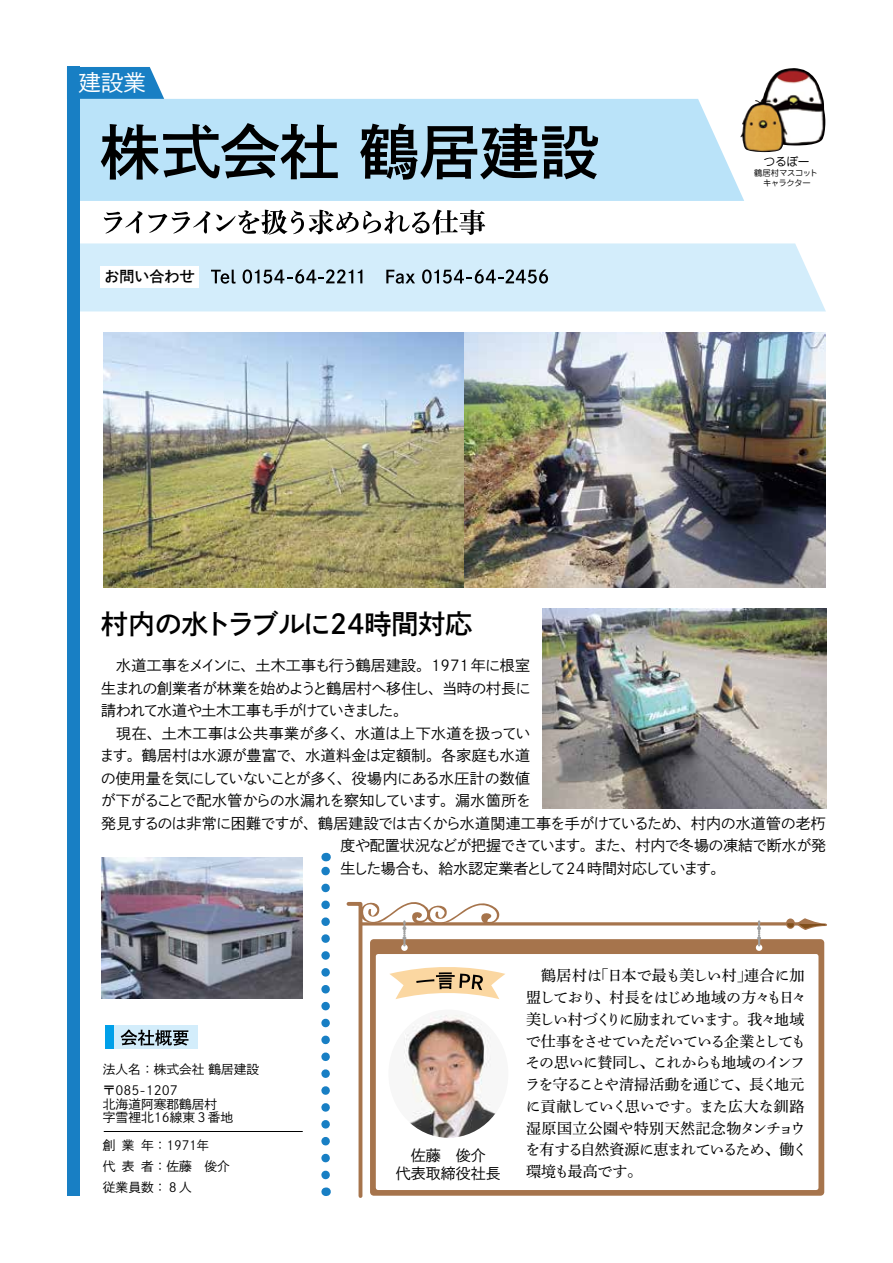
<style>
.page{position:relative;width:893px;height:1263px;background:#fff}
.page>*{position:absolute;margin:0;border:0;box-sizing:border-box;transform-origin:0 0}
.t1{font:27px "Shuei Go Kin Std B";letter-spacing:-.015em;color:#000}
.t2{font:22.5px "Shuei Go Kin Std L";color:#fff}
.t3{font:15px "Shuei Go Kin Std L";letter-spacing:-.02em;color:#000}
.t4{font:15px/21.8px "Shuei Min Pro M";letter-spacing:-.05em;color:#000}
.t5{font:15px/18px "Shuei Go Kin Std L";color:#000;text-align:center}
.t6{font:15px "Shuei Go Kin Std L";letter-spacing:.015em;color:#000}
.t7{font:15px "Shuei Go Kin Std L";letter-spacing:-.065em;color:#000}
.t8{font:15px "Shuei Go Kin Std L";letter-spacing:-.045em;color:#000}
.t9{font:15px "Shuei Go Kin Std L";letter-spacing:.03em;color:#000}
.t10{font:15px "Shuei Min Pro M";letter-spacing:-.07em;color:#000}
.t11{font:15px "Shuei Go Kin Std B";letter-spacing:.005em;color:#000}
.t12{font:12.75px/20.7px "Shuei Go Kin Std L";color:#000}
.t13{font:11.7px "Jun 201 Pro";color:#000}
.t14{font:8.25px "Jun 201 Pro";letter-spacing:-.045em;color:#000}
</style>
<div class="page">
<div style="left:80px;top:243px;width:746px;height:68px;background:#d3edfb"></div>
<div style="left:80px;top:99px;width:664px;height:102px;background:#bae3f9"></div>
<div style="left:67px;top:67px;width:13px;height:1129px;background:#187fc4"></div>
<svg style="left:321px;top:853px;width:9px;height:322px"></svg>
<img style="left:740px;top:68px;width:85px;height:84px">
<img style="left:542px;top:608px;width:284px;height:200px">
<svg style="left:101px;top:123px;width:237px;height:57px;background:#748e9b"></svg>
<svg style="left:360px;top:123px;width:238px;height:57px;background:#5f747f"></svg>
<div style="left:105px;top:1026px;width:93px;height:23px;background:#d3edfb"></div>
<div style="left:105px;top:1026px;width:9px;height:23px;background:#00a0e9"></div>
<svg style="left:121px;top:1029px;width:67px;height:17px"></svg>
<img style="left:103px;top:333px;width:723px;height:254px">
<img style="left:102px;top:857px;width:201px;height:141px">
<div style="left:101px;top:266px;width:98px;height:22px;background:#fff"></div>
<hr style="left:104px;top:1131px;width:199px;height:1px;background:#000">
<svg style="left:211px;top:270px;width:25px;height:14px"></svg>
<svg style="left:243px;top:269px;width:119px;height:15px;background:#95a7b1"></svg>
<svg style="left:386px;top:270px;width:29px;height:14px"></svg>
<svg style="left:422px;top:269px;width:126px;height:15px;background:#91a3ad"></svg>
<svg style="left:80px;top:67px;width:84px;height:32px;background:#2c8ac9"></svg>
<svg style="left:505px;top:939px;width:319px;height:257px;fill:#a6744c"></svg>
<div style="left:360px;top:922px;width:440px;height:3px;border:2px solid #a6744c"></div>
<div style="left:786px;top:918px;width:9px;height:11px;border:2px solid #a6744c;border-radius:50%"></div>
<svg style="left:757px;top:920px;width:4px;height:26px"></svg>
<div style="left:378px;top:956px;width:438px;height:232px;background:#fff"></div>
<svg style="left:787px;top:919px;width:40px;height:11px"></svg>
<svg style="left:346px;top:902px;width:159px;height:296px"></svg>
<svg style="left:104px;top:211px;width:106px;height:23px"></svg>
<svg style="left:216px;top:210px;width:269px;height:25px"></svg>
<h2 class="t2" style="left:79px;top:68px;width:69px">建設業</h2>
<p class="t11" style="left:104px;top:266px;width:92px">お問い合わせ</p>
<p class="t13" style="left:763px;top:153px;width:48px">つるぼー</p>
<p class="t14" style="left:763px;top:177px;width:49px">キャラクター</p>
<p class="t14" style="left:754px;top:167px;width:66px">鶴居村マスコット</p>
<h1 class="t1" style="left:101px;top:605px;width:373px">村内の水トラブルに24時間対応</h1>
<p class="t5" style="left:101px;top:657px;width:430px">　水道工事をメインに、土木工事も行う鶴居建設。1971年に根室</p>
<p class="t3" style="left:101px;top:678px;width:431px">生まれの創業者が林業を始めようと鶴居村へ移住し、当時の村長に</p>
<p class="t7" style="left:101px;top:701px;width:308px">請われて水道や土木工事も手がけていきました。</p>
<p class="t3" style="left:340px;top:723px;width:192px">、水道は上下水道を扱ってい</p>
<p class="t9" style="left:101px;top:723px;width:243px">　現在、土木工事は公共事業が多く</p>
<p class="t6" style="left:100px;top:746px;width:432px">ます。鶴居村は水源が豊富で、水道料金は定額制。各家庭も水道</p>
<p class="t3" style="left:337px;top:768px;width:195px">、役場内にある水圧計の数値</p>
<p class="t8" style="left:101px;top:768px;width:240px">の使用量を気にしていないことが多く</p>
<p class="t3" style="left:101px;top:791px;width:432px">が下がることで配水管からの水漏れを察知しています。漏水箇所を</p>
<p class="t3" style="left:101px;top:813px;width:726px">発見するのは非常に困難ですが、鶴居建設では古くから水道関連工事を手がけているため、村内の水道管の老朽</p>
<p class="t3" style="left:341px;top:836px;width:487px">度や配置状況などが把握できています。また、村内で冬場の凍結で断水が発</p>
<p class="t3" style="left:341px;top:858px;width:386px">生した場合も、給水認定業者として24 時間対応しています。</p>
<p class="t12" style="left:103px;top:1059px;width:158px">法人名：株式会社鶴居建設〒085-1207</p>
<p class="t12" style="left:103px;top:1097px;width:132px;line-height:13.8px">北海道阿寒郡鶴居村<br>字雪裡北16線東３番地</p>
<p class="t12" style="left:141px;top:1135px;width:69px">年：1971年</p>
<p class="t12" style="left:103px;top:1135px;width:33px">創業</p>
<p class="t12" style="left:141px;top:1155px;width:90px">者：佐藤　俊介</p>
<p class="t12" style="left:103px;top:1155px;width:90px">代表<br>従業員数：８人</p>
<p class="t5" style="left:396px;top:1146px;width:106px">佐藤　俊介<br>代表取締役社長</p>
<p class="t10" style="left:594px;top:965px;width:159px">「日本で最も美しい村」</p>
<p class="t4" style="left:744px;top:964px;width:62px">連合に加</p>
<p class="t4" style="left:525px;top:964px;width:284px">　鶴居村は<br>盟しており、村長をはじめ地域の方々も日々美しい村づくりに励まれています。我々地域で仕事をさせていただいている企業としてもその思いに賛同し、これからも地域のインフラを守ることや清掃活動を通じて、長く地元に貢献していく思いです。また広大な釧路湿原国立公園や特別天然記念物タンチョウを有する自然資源に恵まれているため、働く環境も最高です。</p>
</div>
